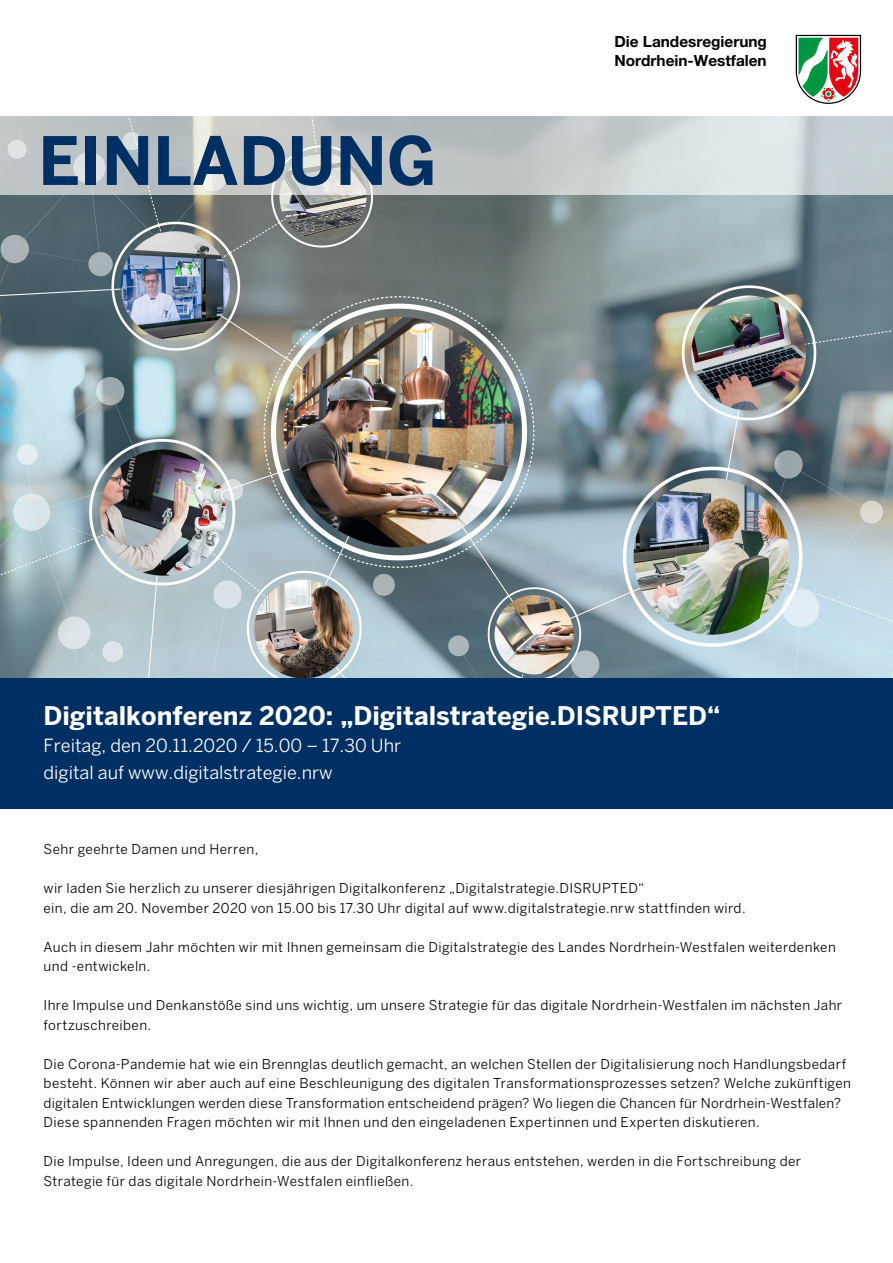
<style>
.page{position:relative;width:893px;height:1263px;background:#fff}
.page>*{position:absolute;margin:0;border:0;box-sizing:border-box;transform-origin:0 0}
.t1{font:700 66px "Benton Sans";color:#003063}
.t2{font:700 25.5px "Benton Sans";color:#fff}
.t3{font:18px/27px "Benton Sans";color:#fff}
.t4{font:700 15.3px/18.5px "Helvetica Neue LT Pro";color:#000}
.t5{font:13.5px/19.5px "Benton Sans";letter-spacing:.03em;color:#000}
</style>
<div class="page">
<img style="left:0;top:195px;width:893px;height:517px">
<svg style="left:0;top:116px;width:893px;height:79px;background:#c8cece"></svg>
<div style="left:1px;top:678px;width:892px;height:130px;background:#003063"></div>
<svg style="left:796px;top:35px;width:65px;height:69px"></svg>
<h1 class="t1" style="left:38px;top:122px;width:400px">EINLADUNG</h1>
<p class="t4" style="left:614px;top:32px;width:154px">Die Landesregierung<br>Nordrhein-Westfalen</p>
<h2 class="t2" style="left:44px;top:700px;width:678px">Digitalkonferenz 2020: „Digitalstrategie.DISRUPTED“</h2>
<h3 class="t3" style="left:44px;top:731px;width:359px">Freitag, den 20.11.2020 / 15.00 – 17.30 Uhr digital auf www.digitalstrategie.nrw</h3>
<p class="t5" style="left:44px;top:839px;width:216px">Sehr geehrte Damen und Herren,</p>
<p class="t5" style="left:44px;top:878px;width:703px">wir laden Sie herzlich zu unserer diesjährigen Digitalkonferenz „Digitalstrategie.DISRUPTED“<br>ein, die am 20. November 2020 von 15.00 bis 17.30 Uhr digital auf www.digitalstrategie.nrw stattfinden wird.</p>
<p class="t5" style="left:44px;top:937px;width:794px">Auch in diesem Jahr möchten wir mit Ihnen gemeinsam die Digitalstrategie des Landes Nordrhein-Westfalen weiterdenken und -entwickeln.</p>
<p class="t5" style="left:44px;top:995px;width:800px">Ihre Impulse und Denkanstöße sind uns wichtig, um unsere Strategie für das digitale Nordrhein-Westfalen im nächsten Jahr fortzuschreiben.</p>
<p class="t5" style="left:44px;top:1054px;width:809px">Die Corona-Pandemie hat wie ein Brennglas deutlich gemacht, an welchen Stellen der Digitalisierung noch Handlungsbedarf besteht. Können wir aber auch auf eine Beschleunigung des digitalen Transformationsprozesses setzen? Welche zukünftigen digitalen Entwicklungen werden diese Transformation entscheidend prägen? Wo liegen die Chancen für Nordrhein-Westfalen?<br>Diese spannenden Fragen möchten wir mit Ihnen und den eingeladenen Expertinnen und Experten diskutieren.</p>
<p class="t5" style="left:44px;top:1151px;width:759px">Die Impulse, Ideen und Anregungen, die aus der Digitalkonferenz heraus entstehen, werden in die Fortschreibung der<br>Strategie für das digitale Nordrhein-Westfalen einfließen.</p>
</div>
